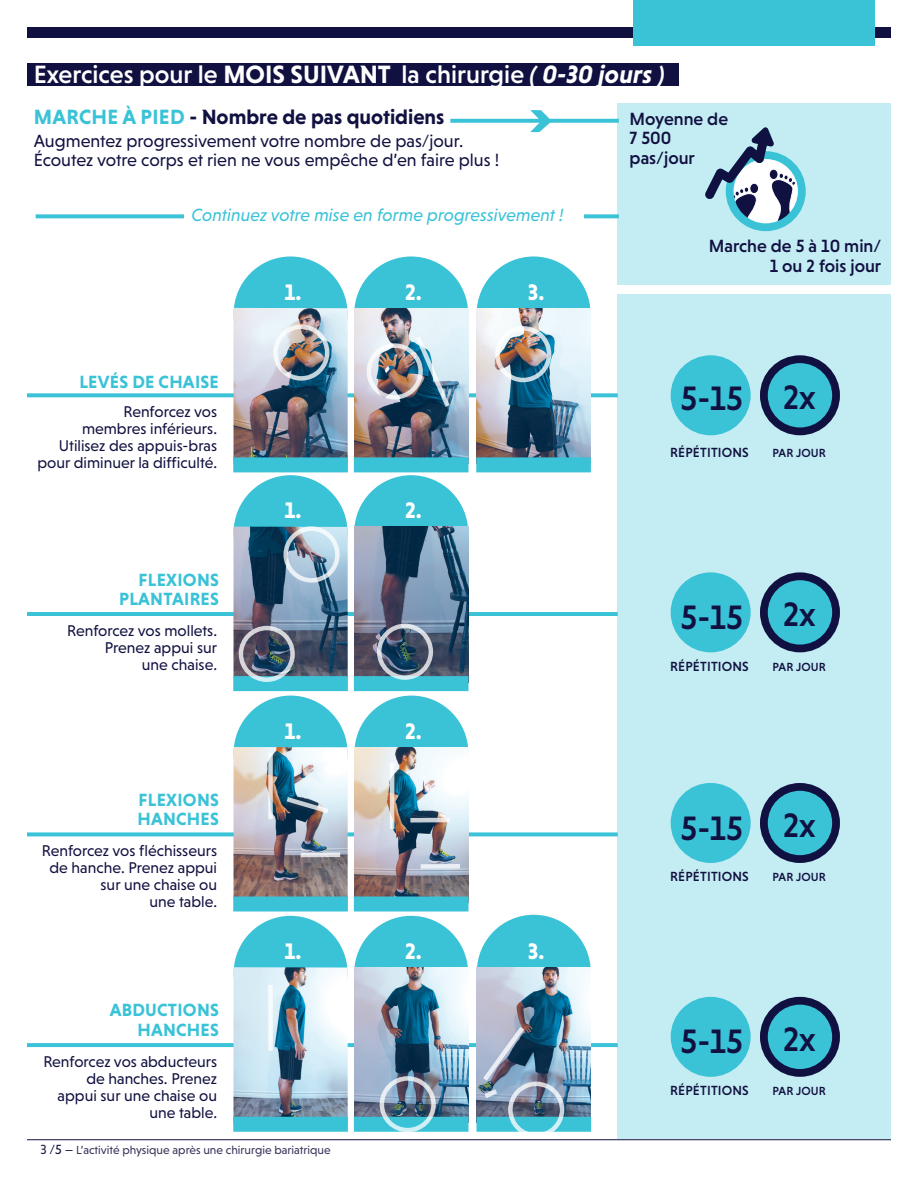
<style>
.page{position:relative;width:918px;height:1188px;background:#fff}
.page>*{position:absolute;margin:0;border:0;box-sizing:border-box;transform-origin:0 0}
.t1{font:500 34.5px "Niveau Grotesk";color:#111141}
.t2{font:500 25.5px "Niveau Grotesk";color:#fff}
.t3{font:700 22.95px "Niveau Grotesk";color:#fff}
.t4{font:700 21px "Niveau Grotesk";color:#111141}
.t5{font:18px/19.5px "Niveau Grotesk";color:#111141}
.t6{font:700 18px/19.5px "Niveau Grotesk";letter-spacing:.015em;color:#3ac2d7;text-align:right}
.t7{font:500 18px/19.5px "Niveau Grotesk";color:#111141}
.t8{font:italic 18px "Niveau Grotesk";color:#3ac2d7}
.t9{font:15.9px/17.2px "Niveau Grotesk";color:#111141;text-align:right}
.t10{font:500 13.5px "Niveau Grotesk";letter-spacing:.015em;color:#111141}
.t11{font:12px "Niveau Grotesk";color:#353359}
.t12{font:500 12px "Niveau Grotesk";letter-spacing:.015em;color:#111141}
.s1{font-weight:700}
.s2{font-weight:700;font-style:italic}
.s3{color:#3ac2d7}
.s4{font-size:13.5px;color:#24224c}
.s5{font-size:13.5px;color:#111141}
.s6{color:#111141}
</style>
<div class="page">
<hr style="left:27px;top:1139px;width:864px;height:1px;background:#111141">
<div style="left:618px;top:104px;width:273px;height:181px;background:#c4ecf3"></div>
<div style="left:618px;top:294px;width:273px;height:844px;background:#c4ecf3"></div>
<div style="left:27px;top:27px;width:864px;height:11px;background:#111141"></div>
<div style="left:633px;top:0;width:242px;height:46px;background:#3ac2d7"></div>
<svg style="left:27px;top:393px;width:591px;height:4px"></svg>
<hr style="left:27px;top:612px;width:591px;height:4px;background:#3ac2d7">
<svg style="left:27px;top:832px;width:591px;height:4px"></svg>
<svg style="left:27px;top:1043px;width:591px;height:4px"></svg>
<div style="left:27px;top:64px;width:651px;height:22px;background:#111141"></div>
<div style="left:234px;top:256px;width:114px;height:115px;background:#3ac2d7;border-radius:50%"></div>
<div style="left:354px;top:256px;width:114px;height:115px;background:#3ac2d7;border-radius:50%"></div>
<div style="left:477px;top:256px;width:114px;height:115px;background:#3ac2d7;border-radius:50%"></div>
<img style="left:233px;top:308px;width:115px;height:149px">
<img style="left:354px;top:308px;width:114px;height:149px">
<img style="left:476px;top:308px;width:115px;height:149px">
<div style="left:354px;top:457px;width:114px;height:15px;background:#3ac2d7"></div>
<div style="left:476px;top:457px;width:115px;height:15px;background:#3ac2d7"></div>
<div style="left:233px;top:457px;width:115px;height:15px;background:#3ac2d7"></div>
<div style="left:234px;top:916px;width:114px;height:114px;background:#3ac2d7;border-radius:50%"></div>
<div style="left:354px;top:916px;width:114px;height:114px;background:#3ac2d7;border-radius:50%"></div>
<div style="left:477px;top:915px;width:114px;height:114px;background:#3ac2d7;border-radius:50%"></div>
<img style="left:233px;top:967px;width:115px;height:150px">
<img style="left:354px;top:968px;width:114px;height:149px">
<img style="left:477px;top:968px;width:114px;height:149px">
<div style="left:354px;top:1117px;width:114px;height:15px;background:#3ac2d7"></div>
<div style="left:476px;top:1117px;width:115px;height:15px;background:#3ac2d7"></div>
<div style="left:233px;top:1117px;width:115px;height:15px;background:#3ac2d7"></div>
<div style="left:234px;top:475px;width:114px;height:115px;background:#3ac2d7;border-radius:50%"></div>
<div style="left:354px;top:475px;width:114px;height:115px;background:#3ac2d7;border-radius:50%"></div>
<img style="left:233px;top:527px;width:115px;height:149px">
<img style="left:354px;top:527px;width:114px;height:149px">
<div style="left:354px;top:676px;width:114px;height:15px;background:#3ac2d7"></div>
<div style="left:233px;top:676px;width:115px;height:15px;background:#3ac2d7"></div>
<div style="left:234px;top:696px;width:114px;height:114px;background:#3ac2d7;border-radius:50%"></div>
<div style="left:354px;top:696px;width:114px;height:114px;background:#3ac2d7;border-radius:50%"></div>
<img style="left:233px;top:747px;width:115px;height:150px">
<img style="left:354px;top:747px;width:114px;height:150px">
<div style="left:354px;top:897px;width:114px;height:15px;background:#3ac2d7"></div>
<div style="left:233px;top:897px;width:115px;height:15px;background:#3ac2d7"></div>
<div style="left:675px;top:359px;width:72px;height:72px;background:#3ac2d7;border-radius:50%"></div>
<div style="left:671px;top:355px;width:80px;height:80px;border:8px solid #3ac2d7;border-radius:50%"></div>
<div style="left:675px;top:576px;width:72px;height:72px;background:#3ac2d7;border-radius:50%"></div>
<div style="left:671px;top:572px;width:80px;height:80px;border:8px solid #3ac2d7;border-radius:50%"></div>
<div style="left:675px;top:787px;width:72px;height:72px;background:#3ac2d7;border-radius:50%"></div>
<div style="left:671px;top:783px;width:80px;height:80px;border:8px solid #3ac2d7;border-radius:50%"></div>
<div style="left:675px;top:1001px;width:72px;height:72px;background:#3ac2d7;border-radius:50%"></div>
<div style="left:671px;top:997px;width:80px;height:80px;border:8px solid #3ac2d7;border-radius:50%"></div>
<div style="left:764px;top:359px;width:72px;height:72px;background:#3ac2d7;border-radius:50%"></div>
<div style="left:760px;top:355px;width:80px;height:80px;border:8px solid #111141;border-radius:50%"></div>
<div style="left:764px;top:576px;width:72px;height:72px;background:#3ac2d7;border-radius:50%"></div>
<div style="left:760px;top:572px;width:80px;height:80px;border:8px solid #111141;border-radius:50%"></div>
<div style="left:764px;top:787px;width:72px;height:72px;background:#3ac2d7;border-radius:50%"></div>
<div style="left:760px;top:783px;width:80px;height:80px;border:8px solid #111141;border-radius:50%"></div>
<div style="left:764px;top:1001px;width:72px;height:72px;background:#3ac2d7;border-radius:50%"></div>
<div style="left:760px;top:997px;width:80px;height:80px;border:8px solid #111141;border-radius:50%"></div>
<div style="left:726px;top:151px;width:80px;height:80px;border:8px solid #3ac2d7;border-radius:50%"></div>
<svg style="left:705px;top:127px;width:91px;height:100px"></svg>
<div style="left:284px;top:526px;width:56px;height:57px;border:4px solid #fff;border-radius:50%"></div>
<div style="left:273px;top:324px;width:56px;height:57px;border:4px solid #fff;border-radius:50%"></div>
<div style="left:367px;top:343px;width:56px;height:57px;border:4px solid #fff;border-radius:50%"></div>
<div style="left:380px;top:1076px;width:56px;height:56px;border:4px solid #fff;border-radius:50%"></div>
<div style="left:508px;top:1082px;width:56px;height:56px;border:4px solid #fff;border-radius:50%"></div>
<div style="left:495px;top:326px;width:56px;height:56px;border:4px solid #fff;border-radius:50%"></div>
<div style="left:377px;top:624px;width:56px;height:56px;border:4px solid #fff;border-radius:50%"></div>
<div style="left:239px;top:626px;width:56px;height:56px;border:4px solid #fff;border-radius:50%"></div>
<svg style="left:285px;top:796px;width:45px;height:19px"></svg>
<svg style="left:268px;top:753px;width:5px;height:66px"></svg>
<div style="left:268px;top:985px;width:5px;height:66px;background:#f6fbfd"></div>
<svg style="left:390px;top:763px;width:4px;height:66px"></svg>
<svg style="left:414px;top:335px;width:37px;height:73px;background:#86a8ba"></svg>
<svg style="left:479px;top:1024px;width:49px;height:77px;background:#8e9db3"></svg>
<svg style="left:410px;top:818px;width:40px;height:5px"></svg>
<div style="left:421px;top:864px;width:39px;height:5px;background:#ebeff5"></div>
<svg style="left:301px;top:853px;width:39px;height:4px"></svg>
<svg style="left:36px;top:214px;width:583px;height:4px"></svg>
<div style="left:185px;top:202px;width:399px;height:25px;background:#fff"></div>
<svg style="left:450px;top:119px;width:169px;height:4px"></svg>
<svg style="left:530px;top:110px;width:22px;height:22px"></svg>
<h2 class="t2" style="left:34px;top:60px;width:632px">Exercices pour le <span class="s1">MOIS SUIVANT</span> la chirurgie <span class="s2">( 0-30 jours )</span></h2>
<h3 class="t4" style="left:34px;top:105px;width:412px"><span class="s3">MARCHE À PIED</span> - Nombre de pas quotidiens</h3>
<p class="t5" style="left:34px;top:131px;width:467px">Augmentez progressivement votre nombre de pas/jour.<br>Écoutez votre corps et rien ne vous empêche d’en faire plus !</p>
<p class="t8" style="left:191px;top:205px;width:374px">Continuez votre mise en forme progressivement !</p>
<p class="t6" style="left:79px;top:371px;width:141px">LEVÉS DE CHAISE</p>
<p class="t9" style="left:37px;top:403px;width:181px">Renforcez vos<br>membres inférieurs.<br>Utilisez des appuis-bras pour diminuer la difficulté.</p>
<p class="t6" style="left:119px;top:570px;width:101px">FLEXIONS<br>PLANTAIRES</p>
<p class="t9" style="left:67px;top:621px;width:151px">Renforcez vos mollets.<br>Prenez appui sur<br>une chaise.</p>
<p class="t6" style="left:137px;top:789px;width:83px;text-align:left">FLEXIONS<br>HANCHES</p>
<p class="t9" style="left:42px;top:842px;width:177px">Renforcez vos fléchisseurs de hanche. Prenez appui sur une chaise ou<br>une table.</p>
<p class="t6" style="left:110px;top:1000px;width:111px">ABDUCTIONS<br>HANCHES</p>
<p class="t9" style="left:43px;top:1052px;width:175px">Renforcez vos abducteurs de hanches. Prenez appui sur une chaise ou une table.</p>
<h3 class="t3" style="left:285px;top:279px;width:18px">1.</h3>
<h3 class="t3" style="left:405px;top:278px;width:18px">2.</h3>
<h3 class="t3" style="left:528px;top:278px;width:18px">3.</h3>
<h3 class="t3" style="left:285px;top:497px;width:18px">1.</h3>
<h3 class="t3" style="left:405px;top:497px;width:18px">2.</h3>
<h3 class="t3" style="left:285px;top:718px;width:18px">1.</h3>
<h3 class="t3" style="left:405px;top:718px;width:18px">2.</h3>
<h3 class="t3" style="left:285px;top:938px;width:18px">1.</h3>
<h3 class="t3" style="left:405px;top:938px;width:18px">2.</h3>
<h3 class="t3" style="left:528px;top:938px;width:18px">3.</h3>
<p class="t11" style="left:40px;top:1143px;width:292px"><span class="s4">3</span> <span class="s5">/5</span> <span class="s6">—</span> L’activité physique après une chirurgie bariatrique</p>
<p class="t7" style="left:630px;top:109px;width:100px">Moyenne de<br>7 500 pas/jour</p>
<p class="t7" style="left:709px;top:236px;width:174px;text-align:right">Marche de 5 à 10 min/<br>1 ou 2 fois jour</p>
<h1 class="t1" style="left:680px;top:378px;width:64px">5-15</h1>
<p class="t10" style="left:670px;top:445px;width:80px">RÉPÉTITIONS</p>
<h1 class="t1" style="left:783px;top:378px;width:34px">2x</h1>
<p class="t12" style="left:772px;top:446px;width:55px">PAR JOUR</p>
<h1 class="t1" style="left:680px;top:598px;width:64px">5-15</h1>
<p class="t10" style="left:670px;top:659px;width:80px">RÉPÉTITIONS</p>
<h1 class="t1" style="left:783px;top:595px;width:34px">2x</h1>
<p class="t12" style="left:772px;top:660px;width:55px">PAR JOUR</p>
<h1 class="t1" style="left:680px;top:808px;width:64px">5-15</h1>
<p class="t10" style="left:670px;top:869px;width:80px">RÉPÉTITIONS</p>
<h1 class="t1" style="left:783px;top:805px;width:34px">2x</h1>
<p class="t12" style="left:772px;top:870px;width:55px">PAR JOUR</p>
<h1 class="t1" style="left:680px;top:1022px;width:64px">5-15</h1>
<p class="t10" style="left:670px;top:1083px;width:80px">RÉPÉTITIONS</p>
<h1 class="t1" style="left:783px;top:1019px;width:34px">2x</h1>
<p class="t12" style="left:772px;top:1084px;width:55px">PAR JOUR</p>
</div>
